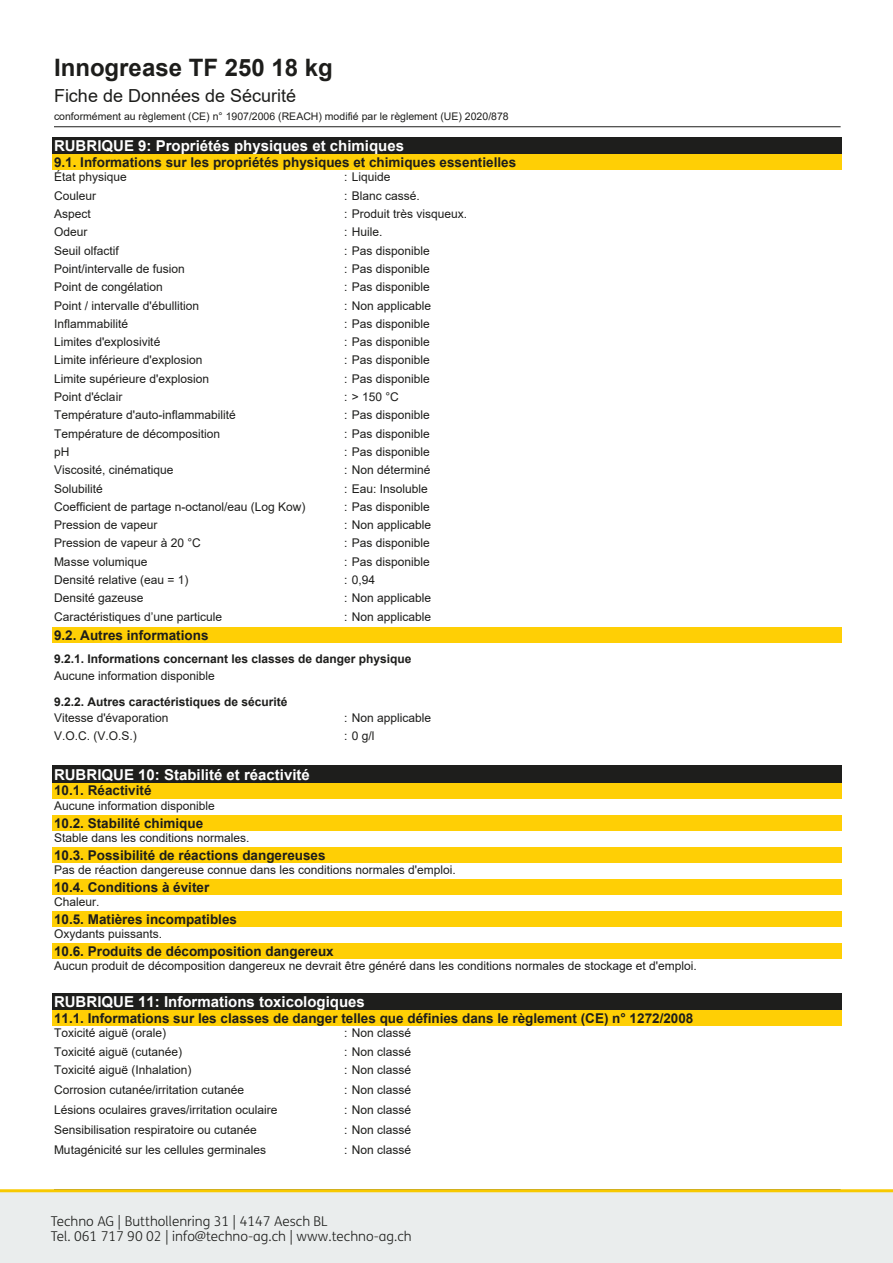
<style>
.page{position:relative;width:893px;height:1263px;background:#fff}
.page>*{position:absolute;margin:0;border:0;box-sizing:border-box;transform-origin:0 0}
.t1{font:700 24px "Arial";color:#1d1d1b}
.t2{font:18px "Arial";color:#1d1d1b}
.t3{font:700 15px "Arial";color:#fff}
.t4{font:700 13.5px "Arial";color:#1d1d1b}
.t5{font:300 13.5px/15px "FS Me";color:#1e1f1d}
.t6{font:12px "Arial";color:#1d1d1b}
.t7{font:700 12px "Arial";color:#1d1d1b}
.t8{font:10.5px "Arial";color:#1d1d1b}
.s1{color:#1e1e1c}
</style>
<div class="page">
<hr style="left:54px;top:126px;width:787px;height:1px;background:#1d1d1b">
<div style="left:52px;top:137px;width:789px;height:18px;background:#1e1e1c"></div>
<div style="left:52px;top:155px;width:789px;height:15px;background:#ffcf05"></div>
<div style="left:52px;top:628px;width:789px;height:15px;background:#ffcf05"></div>
<div style="left:52px;top:765px;width:789px;height:18px;background:#1e1e1c"></div>
<div style="left:52px;top:783px;width:789px;height:15px;background:#ffcf05"></div>
<div style="left:52px;top:815px;width:789px;height:15px;background:#ffcf05"></div>
<div style="left:52px;top:847px;width:789px;height:15px;background:#ffcf05"></div>
<div style="left:52px;top:879px;width:789px;height:15px;background:#ffcf05"></div>
<div style="left:52px;top:911px;width:789px;height:16px;background:#ffcf05"></div>
<div style="left:52px;top:943px;width:789px;height:16px;background:#ffcf05"></div>
<div style="left:52px;top:993px;width:789px;height:17px;background:#1e1e1c"></div>
<div style="left:52px;top:1010px;width:789px;height:16px;background:#ffcf05"></div>
<div style="left:0;top:1189px;width:893px;height:74px;background:#eaeded"></div>
<h1 class="t1" style="left:54px;top:50px;width:280px">Innogrease TF 250 18 kg</h1>
<h2 class="t2" style="left:54px;top:83px;width:244px">Fiche de Données de Sécurité</h2>
<p class="t8" style="left:54px;top:109px;width:456px">conformément au règlement (CE) n° 1907/2006 (REACH) modifié par le règlement (UE) 2020/878</p>
<p class="t3" style="left:54px;top:136px;width:352px">RUBRIQUE 9: Propriétés physiques et chimiques</p>
<p class="t4" style="left:54px;top:153px;width:464px">9.1. Informations sur les propriétés physiques et chimiques essentielles</p>
<p class="t6" style="left:54px;top:169px;width:74px">État physique</p>
<p class="t6" style="left:344px;top:169px;width:48px">: Liquide</p>
<p class="t6" style="left:54px;top:187px;width:44px">Couleur</p>
<p class="t6" style="left:344px;top:187px;width:77px">: Blanc cassé.</p>
<p class="t6" style="left:54px;top:206px;width:38px">Aspect</p>
<p class="t6" style="left:344px;top:206px;width:125px">: Produit très visqueux.</p>
<p class="t6" style="left:54px;top:224px;width:35px">Odeur</p>
<p class="t6" style="left:344px;top:224px;width:40px">: Huile.</p>
<p class="t6" style="left:54px;top:242px;width:66px">Seuil olfactif</p>
<p class="t6" style="left:344px;top:242px;width:87px">: Pas disponible</p>
<p class="t6" style="left:54px;top:260px;width:132px">Point/intervalle de fusion</p>
<p class="t6" style="left:344px;top:260px;width:87px">: Pas disponible</p>
<p class="t6" style="left:54px;top:279px;width:110px">Point de congélation</p>
<p class="t6" style="left:344px;top:279px;width:87px">: Pas disponible</p>
<p class="t6" style="left:54px;top:297px;width:147px">Point / intervalle d'ébullition</p>
<p class="t6" style="left:344px;top:297px;width:88px">: Non applicable</p>
<p class="t6" style="left:54px;top:315px;width:76px">Inflammabilité</p>
<p class="t6" style="left:344px;top:315px;width:87px">: Pas disponible</p>
<p class="t6" style="left:54px;top:334px;width:108px">Limites d'explosivité</p>
<p class="t6" style="left:344px;top:334px;width:87px">: Pas disponible</p>
<p class="t6" style="left:54px;top:352px;width:150px">Limite inférieure d'explosion</p>
<p class="t6" style="left:344px;top:352px;width:87px">: Pas disponible</p>
<p class="t6" style="left:54px;top:370px;width:157px">Limite supérieure d'explosion</p>
<p class="t6" style="left:344px;top:370px;width:87px">: Pas disponible</p>
<p class="t6" style="left:54px;top:389px;width:70px">Point d'éclair</p>
<p class="t6" style="left:344px;top:389px;width:56px">: &gt; 150 °C</p>
<p class="t6" style="left:54px;top:407px;width:183px">Température d'auto-inflammabilité</p>
<p class="t6" style="left:344px;top:407px;width:87px">: Pas disponible</p>
<p class="t6" style="left:54px;top:425px;width:168px">Température de décomposition</p>
<p class="t6" style="left:344px;top:425px;width:87px">: Pas disponible</p>
<p class="t6" style="left:54px;top:443px;width:17px">pH</p>
<p class="t6" style="left:344px;top:443px;width:87px">: Pas disponible</p>
<p class="t6" style="left:54px;top:462px;width:121px">Viscosité, cinématique</p>
<p class="t6" style="left:344px;top:462px;width:88px">: Non déterminé</p>
<p class="t6" style="left:54px;top:480px;width:50px">Solubilité</p>
<p class="t6" style="left:344px;top:480px;width:85px">: Eau: Insoluble</p>
<p class="t6" style="left:54px;top:498px;width:253px">Coefficient de partage n-octanol/eau (Log Kow)</p>
<p class="t6" style="left:344px;top:498px;width:87px">: Pas disponible</p>
<p class="t6" style="left:54px;top:517px;width:105px">Pression de vapeur</p>
<p class="t6" style="left:344px;top:517px;width:88px">: Non applicable</p>
<p class="t6" style="left:54px;top:535px;width:148px">Pression de vapeur à 20 °C</p>
<p class="t6" style="left:344px;top:535px;width:87px">: Pas disponible</p>
<p class="t6" style="left:54px;top:553px;width:95px">Masse volumique</p>
<p class="t6" style="left:344px;top:553px;width:87px">: Pas disponible</p>
<p class="t6" style="left:54px;top:572px;width:136px">Densité relative (eau = 1)</p>
<p class="t6" style="left:344px;top:572px;width:32px">: 0,94</p>
<p class="t6" style="left:54px;top:590px;width:91px">Densité gazeuse</p>
<p class="t6" style="left:344px;top:590px;width:88px">: Non applicable</p>
<p class="t6" style="left:54px;top:608px;width:170px">Caractéristiques d’une particule</p>
<p class="t6" style="left:344px;top:608px;width:88px">: Non applicable</p>
<p class="t4" style="left:54px;top:626px;width:156px">9.2. Autres informations</p>
<p class="t7" style="left:54px;top:651px;width:359px">9.2.1. Informations concernant les classes de danger physique</p>
<p class="t6" style="left:54px;top:667px;width:162px">Aucune information disponible</p>
<p class="t7" style="left:54px;top:693px;width:235px">9.2.2. Autres caractéristiques de sécurité</p>
<p class="t6" style="left:54px;top:710px;width:116px">Vitesse d'évaporation</p>
<p class="t6" style="left:344px;top:710px;width:88px">: Non applicable</p>
<p class="t6" style="left:54px;top:728px;width:84px">V.O.C. (V.O.S.)</p>
<p class="t6" style="left:344px;top:728px;width:32px">: 0 g/l</p>
<p class="t3" style="left:54px;top:764px;width:257px">RUBRIQUE 10: Stabilité et réactivité</p>
<p class="t4" style="left:54px;top:781px;width:99px">10.1. Réactivité</p>
<p class="t6" style="left:54px;top:797px;width:162px">Aucune information disponible</p>
<p class="t4" style="left:54px;top:813px;width:151px">10.2. Stabilité chimique</p>
<p class="t6" style="left:54px;top:829px;width:197px">Stable dans les conditions normales.</p>
<p class="t4" style="left:54px;top:845px;width:273px">10.3. Possibilité de réactions dangereuses</p>
<p class="t6" style="left:54px;top:861px;width:403px">Pas de réaction dangereuse connue dans les conditions normales d'emploi.</p>
<p class="t4" style="left:54px;top:877px;width:157px">10.4. Conditions à éviter</p>
<p class="t6" style="left:54px;top:893px;width:47px">Chaleur.</p>
<p class="t4" style="left:54px;top:909px;width:185px">10.5. Matières incompatibles</p>
<p class="t6" style="left:54px;top:925px;width:110px">Oxydants puissants.</p>
<p class="t4" style="left:54px;top:941px;width:281px">10.6. Produits de décomposition dangereux</p>
<p class="t6" style="left:54px;top:957px;width:644px">Aucun produit de décomposition dangereux ne devrait être généré dans les conditions normales de stockage et d'emploi.</p>
<p class="t3" style="left:54px;top:991px;width:312px">RUBRIQUE 11: Informations toxicologiques</p>
<p class="t4" style="left:54px;top:1009px;width:641px">11.1. Informations sur les classes de danger telles que définies dans le règlement (CE) n° 1272/2008</p>
<p class="t6" style="left:54px;top:1025px;width:114px">Toxicité aiguë (orale)</p>
<p class="t6" style="left:344px;top:1025px;width:68px">: Non classé</p>
<p class="t6" style="left:54px;top:1043px;width:130px">Toxicité aiguë (cutanée)</p>
<p class="t6" style="left:344px;top:1043px;width:68px">: Non classé</p>
<p class="t6" style="left:54px;top:1061px;width:139px">Toxicité aiguë (Inhalation)</p>
<p class="t6" style="left:344px;top:1061px;width:68px">: Non classé</p>
<p class="t6" style="left:54px;top:1081px;width:192px">Corrosion cutanée/irritation cutanée</p>
<p class="t6" style="left:344px;top:1081px;width:68px">: Non classé</p>
<p class="t6" style="left:54px;top:1101px;width:225px">Lésions oculaires graves/irritation oculaire</p>
<p class="t6" style="left:344px;top:1101px;width:68px">: Non classé</p>
<p class="t6" style="left:54px;top:1121px;width:204px">Sensibilisation respiratoire ou cutanée</p>
<p class="t6" style="left:344px;top:1121px;width:68px">: Non classé</p>
<p class="t6" style="left:54px;top:1141px;width:214px">Mutagénicité sur les cellules germinales</p>
<p class="t6" style="left:344px;top:1141px;width:68px">: Non classé</p>
<p class="t5" style="left:51px;top:1213px;width:362px">Techno AG | Butthollenring 31 | 4147 Aesch BL<br>Tel. 061 717 90 02 | <span class="s1">info@techno-ag.ch |</span> www.techno-ag.ch</p>
</div>
